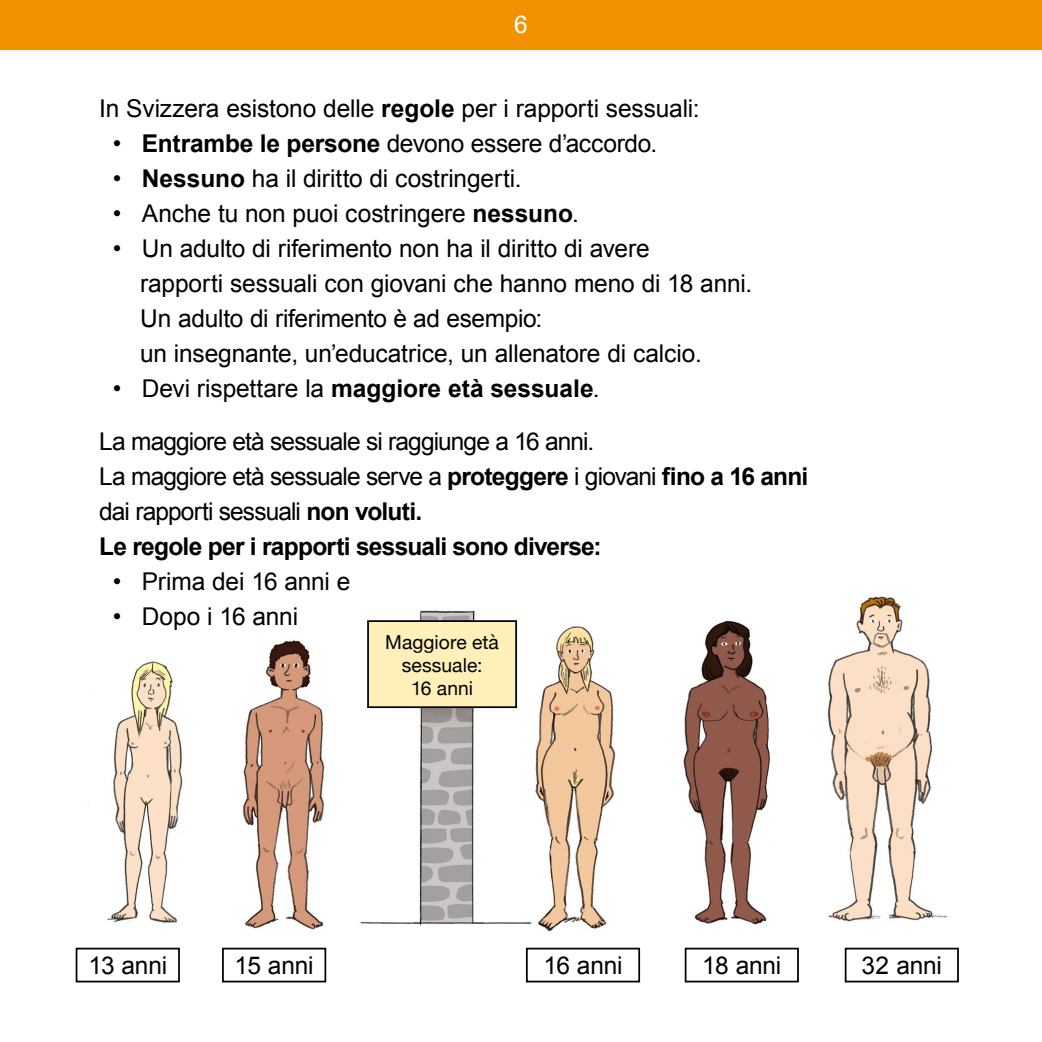
<style>
.page{position:relative;width:1042px;height:1042px;background:#fff}
.page>*{position:absolute;margin:0;border:0;box-sizing:border-box;transform-origin:0 0}
.t1{font:24.5px/35px "Arial";letter-spacing:-.01em;color:#000}
.t2{font:700 24.5px/35px "Arial";letter-spacing:-.03em;color:#000}
.t3{font:24.5px/52.5px "Arial";letter-spacing:-.035em;color:#000;text-align:center}
.t4{font:24.5px "Arial";color:#fff}
.t5{font:19.25px/23.1px "Helvetica Neue";letter-spacing:.005em;color:#000;text-align:center}
.s1{font-weight:700}
.s2{font-weight:400}
</style>
<div class="page">
<img style="left:88px;top:596px;width:859px;height:337px">
<div style="left:845px;top:947px;width:114px;height:35px;border:2px solid #000"></div>
<div style="left:685px;top:947px;width:114px;height:35px;border:2px solid #000"></div>
<div style="left:526px;top:947px;width:114px;height:35px;border:2px solid #000"></div>
<div style="left:222px;top:947px;width:104px;height:35px;border:2px solid #000"></div>
<div style="left:76px;top:947px;width:104px;height:35px;border:2px solid #000"></div>
<div style="left:368px;top:621px;width:148px;height:86px;background:#ffefb9"></div>
<div style="left:367px;top:620px;width:150px;height:88px;border:2px solid #000"></div>
<div style="left:0;top:0;width:1042px;height:50px;background:#f39200"></div>
<p class="t4" style="left:514px;top:8px;width:15px">6</p>
<p class="t1" style="left:99px;top:91px;width:602px">In Svizzera esistono delle <span class="s1">regole</span> per i rapporti sessuali:</p>
<p class="t1" style="left:113px;top:126px;width:546px">• <span class="s1">Entrambe le persone</span> devono essere d’accordo.</p>
<p class="t1" style="left:113px;top:161px;width:410px">• <span class="s1">Nessuno</span> ha il diritto di costringerti.</p>
<p class="t1" style="left:113px;top:196px;width:467px">• Anche tu non puoi costringere <span class="s1">nessuno</span>.</p>
<p class="t1" style="left:140px;top:231px;width:614px;text-indent:-27px">• Un adulto di riferimento non ha il diritto di avere<br>rapporti sessuali con giovani che hanno meno di 18 anni.<br>Un adulto di riferimento è ad esempio:<br>un insegnante, un’educatrice, un allenatore di calcio.</p>
<p class="t3" style="left:99px;top:363px;width:502px">• Devi rispettare la <span class="s1">maggiore età sessuale</span>.<br>La maggiore età sessuale si raggiunge a 16 anni.</p>
<p class="t2" style="left:99px;top:459px;width:710px"><span class="s2">La maggiore età sessuale serve a</span> proteggere <span class="s2">i giovani</span> fino a 16 anni <span class="s2">dai rapporti sessuali</span> non voluti.<br>Le regole per i rapporti sessuali sono diverse:</p>
<p class="t1" style="left:113px;top:564px;width:239px">• Prima dei 16 anni e</p>
<p class="t1" style="left:113px;top:599px;width:187px">• Dopo i 16 anni</p>
<p class="t5" style="left:385px;top:632px;width:115px">Maggiore età sessuale:<br>16 anni</p>
<p class="t1" style="left:88px;top:948px;width:80px">13 anni</p>
<p class="t1" style="left:235px;top:948px;width:80px">15 anni</p>
<p class="t1" style="left:543px;top:948px;width:81px">16 anni</p>
<p class="t1" style="left:702px;top:948px;width:81px">18 anni</p>
<p class="t1" style="left:861px;top:948px;width:82px">32 anni</p>
</div>
